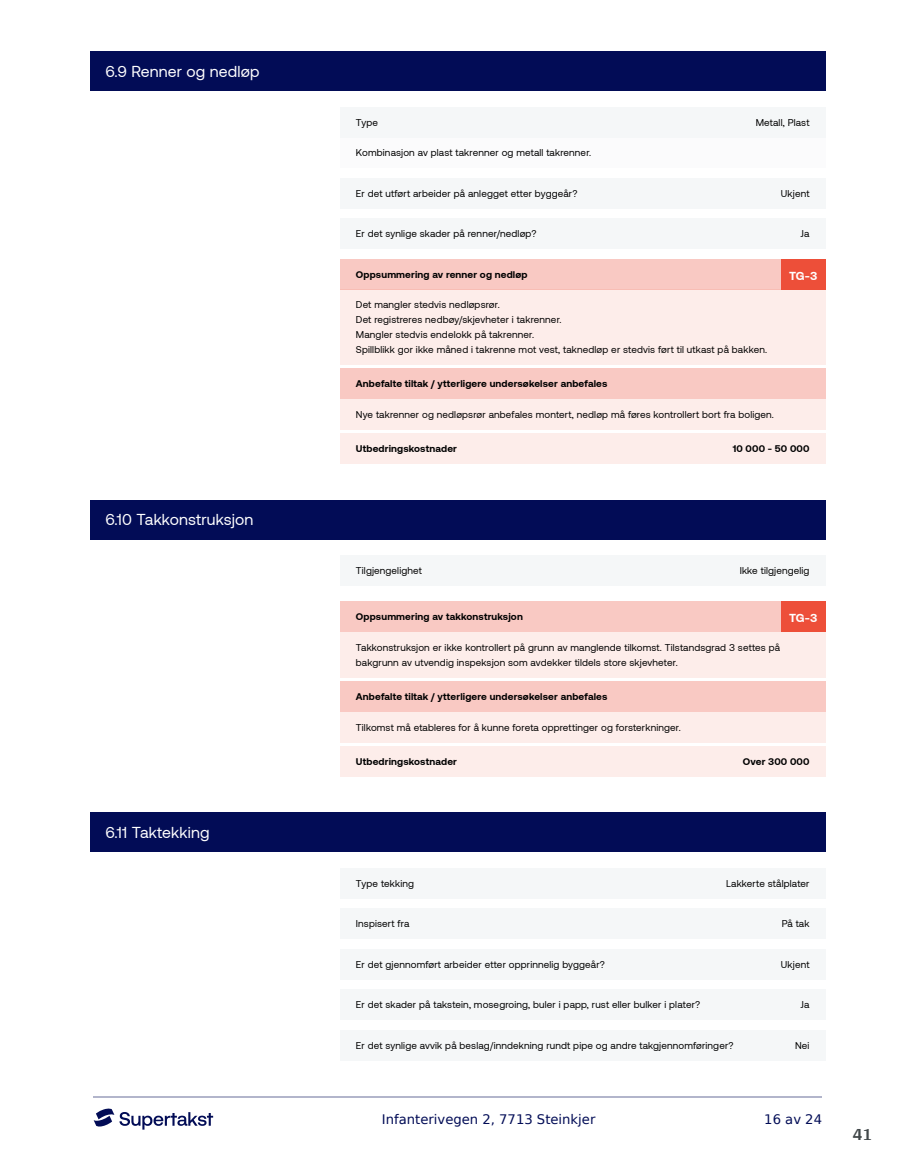
<style>
.page{position:relative;width:915px;height:1172px;background:#fff}
.page>*{position:absolute;margin:0;border:0;box-sizing:border-box;transform-origin:0 0}
.t1{font:700 18px "Arya";color:#414749}
.t2{font:15.75px "Aeonik";letter-spacing:.01em;color:#fff}
.t3{font:13.2px "DejaVu Sans";color:#020c56}
.t4{font:700 11.85px "Aeonik";color:#fff}
.t5{font:9.9px/14.9px "Aeonik";letter-spacing:.015em;color:#000}
.t6{font:700 9.9px "Aeonik";letter-spacing:.015em;color:#000}
</style>
<div class="page">
<hr style="left:93px;top:1097px;width:728px;height:1px;background:#b2b5cb">
<svg style="left:94px;top:1108px;width:119px;height:21px"></svg>
<div style="left:89px;top:52px;width:736px;height:39px;background:#020c56"></div>
<div style="left:89px;top:500px;width:736px;height:39px;background:#020c56"></div>
<div style="left:89px;top:813px;width:736px;height:39px;background:#020c56"></div>
<div style="left:340px;top:137px;width:485px;height:31px;background:#f5f7f8"></div>
<div style="left:340px;top:289px;width:485px;height:75px;background:#fdedea"></div>
<div style="left:340px;top:399px;width:485px;height:31px;background:#fdedea"></div>
<div style="left:340px;top:555px;width:485px;height:31px;background:#f5f7f8"></div>
<div style="left:340px;top:632px;width:485px;height:45px;background:#fdedea"></div>
<div style="left:340px;top:712px;width:485px;height:31px;background:#fdedea"></div>
<div style="left:340px;top:107px;width:485px;height:30px;background:#f5f7f8"></div>
<div style="left:340px;top:178px;width:485px;height:31px;background:#f5f7f8"></div>
<div style="left:340px;top:218px;width:485px;height:31px;background:#f5f7f8"></div>
<div style="left:340px;top:259px;width:485px;height:30px;background:#f9c9c3"></div>
<div style="left:780px;top:259px;width:45px;height:30px;background:#ed4f39"></div>
<div style="left:340px;top:368px;width:485px;height:31px;background:#f9c9c3"></div>
<div style="left:340px;top:434px;width:485px;height:30px;background:#fdedea"></div>
<div style="left:340px;top:601px;width:485px;height:31px;background:#f9c9c3"></div>
<div style="left:780px;top:601px;width:45px;height:31px;background:#ed4f39"></div>
<div style="left:340px;top:681px;width:485px;height:31px;background:#f9c9c3"></div>
<div style="left:340px;top:746px;width:485px;height:31px;background:#fdedea"></div>
<div style="left:340px;top:868px;width:485px;height:30px;background:#f5f7f8"></div>
<div style="left:340px;top:908px;width:485px;height:31px;background:#f5f7f8"></div>
<div style="left:340px;top:949px;width:485px;height:30px;background:#f5f7f8"></div>
<div style="left:340px;top:989px;width:485px;height:31px;background:#f5f7f8"></div>
<div style="left:340px;top:1030px;width:485px;height:30px;background:#f5f7f8"></div>
<h2 class="t2" style="left:105px;top:63px;width:155px">6.9 Renner og nedløp</h2>
<h2 class="t2" style="left:105px;top:511px;width:149px">6.10 Takkonstruksjon</h2>
<h2 class="t2" style="left:105px;top:824px;width:106px">6.11 Taktekking</h2>
<p class="t5" style="left:356px;top:115px;width:24px">Type</p>
<p class="t5" style="left:755px;top:115px;width:55px">Metall, Plast</p>
<p class="t5" style="left:356px;top:145px;width:237px">Kombinasjon av plast takrenner og metall takrenner.</p>
<p class="t5" style="left:356px;top:186px;width:223px">Er det utført arbeider på anlegget etter byggeår?</p>
<p class="t5" style="left:780px;top:186px;width:30px">Ukjent</p>
<p class="t5" style="left:356px;top:226px;width:182px">Er det synlige skader på renner/nedløp?</p>
<p class="t5" style="left:800px;top:226px;width:10px">Ja</p>
<p class="t6" style="left:356px;top:268px;width:173px">Oppsummering av renner og nedløp</p>
<p class="t4" style="left:789px;top:269px;width:30px">TG-3</p>
<p class="t5" style="left:356px;top:297px;width:412px">Det mangler stedvis nedløpsrør.<br>Det registreres nedbøy/skjevheter i takrenner.<br>Mangler stedvis endelokk på takrenner.<br>Spillblikk gor ikke måned i takrenne mot vest, taknedløp er stedvis ført til utkast på bakken.</p>
<p class="t6" style="left:356px;top:378px;width:253px">Anbefalte tiltak / ytterligere undersøkelser anbefales</p>
<p class="t5" style="left:356px;top:407px;width:419px">Nye takrenner og nedløpsrør anbefales montert, nedløp må føres kontrollert bort fra boligen.</p>
<p class="t6" style="left:356px;top:443px;width:102px">Utbedringskostnader</p>
<p class="t6" style="left:732px;top:443px;width:78px">10 000 - 50 000</p>
<p class="t5" style="left:356px;top:563px;width:68px">Tilgjengelighet</p>
<p class="t5" style="left:739px;top:563px;width:71px">Ikke tilgjengelig</p>
<p class="t6" style="left:356px;top:611px;width:168px">Oppsummering av takkonstruksjon</p>
<p class="t4" style="left:789px;top:611px;width:30px">TG-3</p>
<p class="t5" style="left:356px;top:640px;width:425px">Takkonstruksjon er ikke kontrollert på grunn av manglende tilkomst. Tilstandsgrad 3 settes på bakgrunn av utvendig inspeksjon som avdekker tildels store skjevheter.</p>
<p class="t6" style="left:356px;top:691px;width:253px">Anbefalte tiltak / ytterligere undersøkelser anbefales</p>
<p class="t5" style="left:356px;top:720px;width:326px">Tilkomst må etableres for å kunne foreta opprettinger og forsterkninger.</p>
<p class="t6" style="left:356px;top:756px;width:102px">Utbedringskostnader</p>
<p class="t6" style="left:742px;top:756px;width:68px">Over 300 000</p>
<p class="t5" style="left:356px;top:876px;width:60px">Type tekking</p>
<p class="t5" style="left:726px;top:876px;width:85px">Lakkerte stålplater</p>
<p class="t5" style="left:356px;top:916px;width:55px">Inspisert fra</p>
<p class="t5" style="left:781px;top:916px;width:29px">På tak</p>
<p class="t5" style="left:356px;top:957px;width:250px">Er det gjennomført arbeider etter opprinnelig byggeår?</p>
<p class="t5" style="left:780px;top:957px;width:30px">Ukjent</p>
<p class="t5" style="left:356px;top:997px;width:346px">Er det skader på takstein, mosegroing, buler i papp, rust eller bulker i plater?</p>
<p class="t5" style="left:800px;top:997px;width:10px">Ja</p>
<p class="t5" style="left:356px;top:1038px;width:379px">Er det synlige avvik på beslag/inndekning rundt pipe og andre takgjennomføringer?</p>
<p class="t5" style="left:794px;top:1038px;width:16px">Nei</p>
<h3 class="t3" style="left:382px;top:1108px;width:215px">Infanterivegen 2, 7713 Steinkjer</h3>
<h3 class="t3" style="left:764px;top:1108px;width:59px">16 av 24</h3>
<h1 class="t1" style="left:852px;top:1123px;width:21px">41</h1>
</div>
